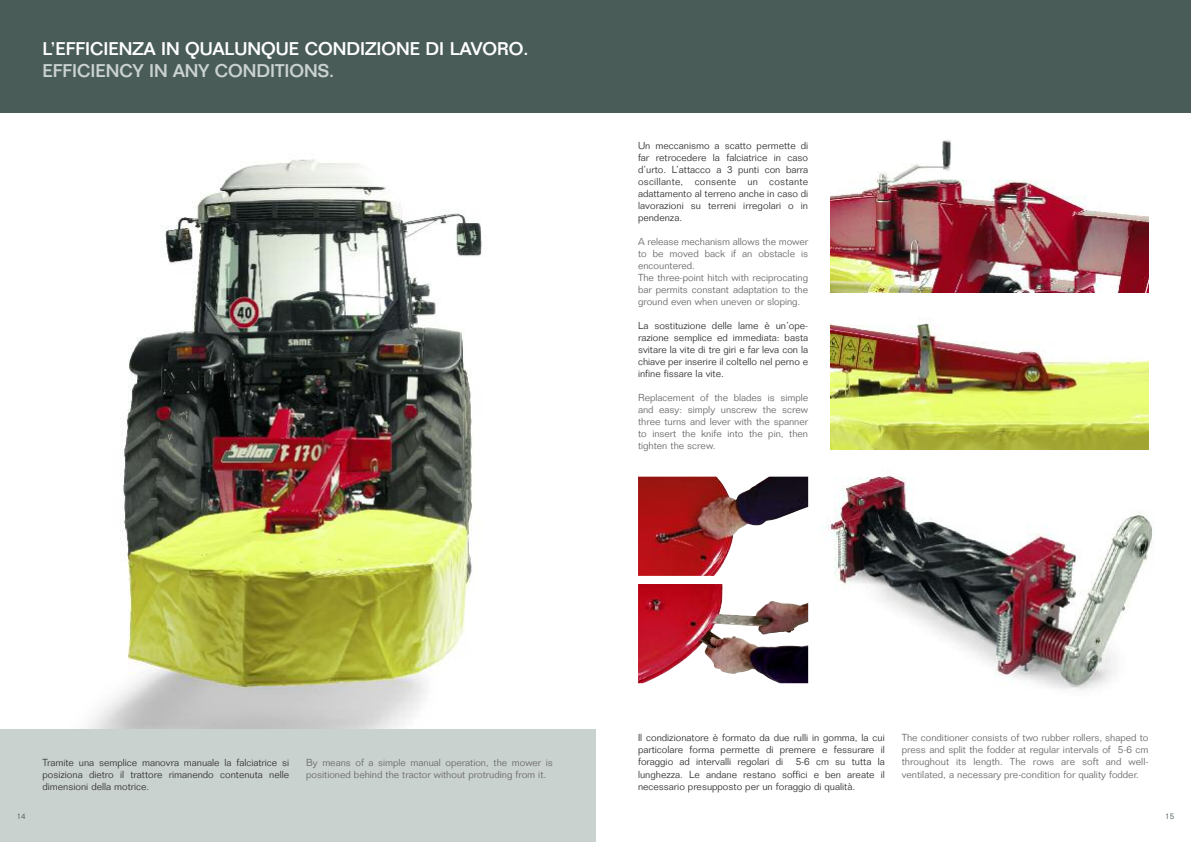
<style>
.page{position:relative;width:1191px;height:842px;background:#fff}
.page>*{position:absolute;margin:0;border:0;box-sizing:border-box;transform-origin:0 0}
.t1{font:500 18px "Folio";color:#fff}
.t2{font:500 18px "Folio";color:#cad2d0}
.t3{font:300 10px/12px "Folio";color:#353535;text-align:justify}
.t4{font:300 10px/12px "Folio";color:#6b6b6b}
.t5{font:300 8px "Folio";color:#495c58}
</style>
<div class="page">
<img style="left:826px;top:475px;width:328px;height:215px">
<img style="left:88px;top:159px;width:394px;height:570px">
<div style="left:0;top:729px;width:595px;height:113px;background:#cad2d0"></div>
<div style="left:0;top:0;width:595px;height:113px;background:#495c58"></div>
<div style="left:595px;top:0;width:596px;height:113px;background:#495c58"></div>
<img style="left:831px;top:140px;width:317px;height:153px">
<img style="left:831px;top:323px;width:317px;height:126px">
<img style="left:638px;top:477px;width:170px;height:99px">
<img style="left:638px;top:584px;width:170px;height:99px">
<h1 class="t1" style="left:43px;top:43px;width:487px">L’EFFICIENZA IN QUALUNQUE CONDIZIONE DI LAVORO.</h1>
<h1 class="t2" style="left:43px;top:65px;width:293px">EFFICIENCY IN ANY CONDITIONS.</h1>
<p class="t3" style="left:638px;top:141px;width:172px">Un meccanismo a scatto permette di far retrocedere la falciatrice in caso d’urto. L’attacco a 3 punti con barra oscillante, consente un costante adattamento al terreno anche in caso di lavorazioni su terreni irregolari o in pendenza.</p>
<p class="t4" style="left:638px;top:237px;width:172px">A release mechanism allows the mower to be moved back if an obstacle is encountered.<br>The three-point hitch with reciprocating bar permits constant adaptation to the ground even when uneven or sloping.</p>
<p class="t3" style="left:638px;top:321px;width:172px">La sostituzione delle lame è un’ope&shy;razione semplice ed immediata: basta svitare la vite di tre giri e far leva con la chiave per inserire il coltello nel perno e infine fissare la vite.</p>
<p class="t4" style="left:638px;top:393px;width:172px;text-align:justify">Replacement of the blades is simple and easy: simply unscrew the screw three turns and lever with the spanner to insert the knife into the pin, then tighten the screw.</p>
<p class="t3" style="left:43px;top:758px;width:248px">Tramite una semplice manovra manuale la falciatrice si posiziona dietro il trattore rimanendo contenuta nelle dimensioni della motrice.</p>
<p class="t4" style="left:306px;top:758px;width:248px">By means of a simple manual operation, the mower is positioned behind the tractor without protruding from it.</p>
<p class="t3" style="left:638px;top:733px;width:248px">Il condizionatore è formato da due rulli in gomma, la cui particolare forma permette di premere e fessurare il foraggio ad intervalli regolari di</p>
<p class="t3" style="left:638px;top:757px;width:248px;text-indent:158px">5-6 cm su tutta la lunghezza. Le andane restano soffici e ben areate il necessario presupposto per un foraggio di qualità.</p>
<p class="t4" style="left:901px;top:733px;width:248px;text-align:justify">The conditioner consists of two rubber rollers, shaped to press and split the fodder at regular intervals of 5-6 cm throughout its length. The rows are soft and well&shy;ventilated, a necessary pre-condition for quality fodder.</p>
<p class="t5" style="left:17px;top:814px;width:10px">14</p>
<p class="t5" style="left:1165px;top:814px;width:10px">15</p>
</div>
